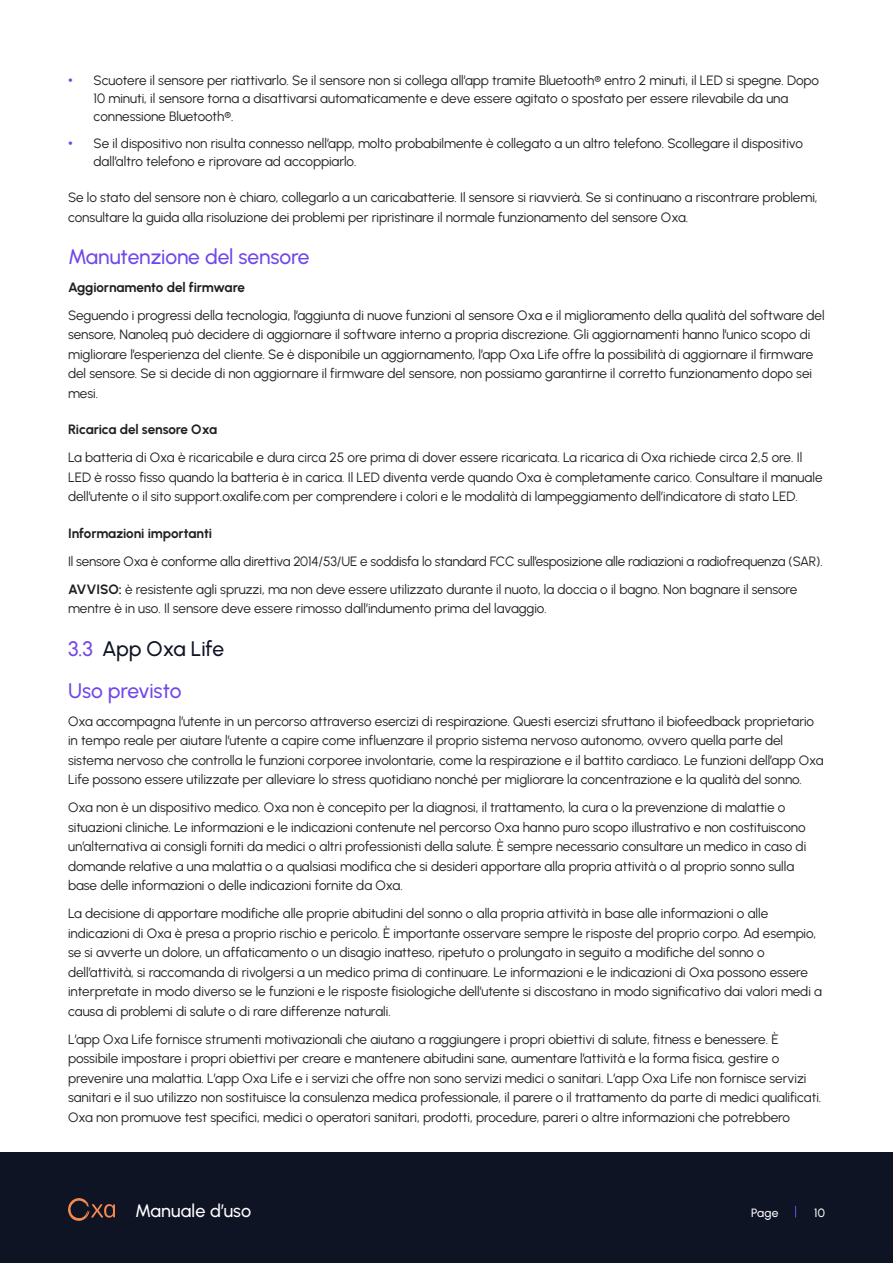
<style>
.page{position:relative;width:893px;height:1263px;background:#fff}
.page>*{position:absolute;margin:0;border:0;box-sizing:border-box;transform-origin:0 0}
._02_Subtitle{font:500 21px "Urbanist";letter-spacing:-.005em;color:#7148e8}
.t1{font:500 21px "Urbanist";letter-spacing:-.005em;color:#0f1424}
.t2{font:500 18px "Urbanist";letter-spacing:.01em;color:#fff}
._03_Body{font:13.5px/19.5px "Urbanist";letter-spacing:-.005em;color:#231f20}
._03_Body_Bold{font:700 13.5px "Urbanist";letter-spacing:-.01em;color:#231f20}
.t3{font:500 12px "Urbanist";letter-spacing:.015em;color:#fff}
.s1{font-family:"Arial";color:#7148e8}
.s2{font-weight:700}
.s3{color:#7148e8}
</style>
<div class="page">
<div style="left:0;top:1152px;width:893px;height:111px;background:#0f1424"></div>
<svg style="left:68px;top:1198px;width:47px;height:23px"></svg>
<p class="_03_Body" style="left:94px;top:71px;width:727px;line-height:18px;text-indent:-26px"><span class="s1">•</span> Scuotere il sensore per riattivarlo. Se il sensore non si collega all’app tramite Bluetooth® entro 2 minuti, il LED si spegne. Dopo<br>10 minuti, il sensore torna a disattivarsi automaticamente e deve essere agitato o spostato per essere rilevabile da una connessione Bluetooth®.</p>
<p class="_03_Body" style="left:94px;top:134px;width:711px;line-height:18px;text-indent:-26px"><span class="s1">•</span> Se il dispositivo non risulta connesso nell’app, molto probabilmente è collegato a un altro telefono. Scollegare il dispositivo dall’altro telefono e riprovare ad accoppiarlo.</p>
<p class="_03_Body" style="left:68px;top:187px;width:751px">Se lo stato del sensore non è chiaro, collegarlo a un caricabatterie. Il sensore si riavvierà. Se si continuano a riscontrare problemi, consultare la guida alla risoluzione dei problemi per ripristinare il normale funzionamento del sensore Oxa.</p>
<p class="_02_Subtitle" style="left:68px;top:243px;width:243px">Manutenzione del sensore</p>
<p class="_03_Body_Bold" style="left:68px;top:278px;width:178px">Aggiornamento del firmware</p>
<p class="_03_Body" style="left:68px;top:305px;width:758px">Seguendo i progressi della tecnologia, l’aggiunta di nuove funzioni al sensore Oxa e il miglioramento della qualità del software del sensore, Nanoleq può decidere di aggiornare il software interno a propria discrezione. Gli aggiornamenti hanno l’unico scopo di migliorare l’esperienza del cliente. Se è disponibile un aggiornamento, l’app Oxa Life offre la possibilità di aggiornare il firmware del sensore. Se si decide di non aggiornare il firmware del sensore, non possiamo garantirne il corretto funzionamento dopo sei mesi.</p>
<p class="_03_Body_Bold" style="left:68px;top:421px;width:151px">Ricarica del sensore Oxa</p>
<p class="_03_Body" style="left:68px;top:448px;width:756px">La batteria di Oxa è ricaricabile e dura circa 25 ore prima di dover essere ricaricata. La ricarica di Oxa richiede circa 2,5 ore. Il<br>LED è rosso fisso quando la batteria è in carica. Il LED diventa verde quando Oxa è completamente carico. Consultare il manuale dell’utente o il sito support.oxalife.com per comprendere i colori e le modalità di lampeggiamento dell’indicatore di stato LED.</p>
<p class="_03_Body_Bold" style="left:68px;top:524px;width:146px">Informazioni importanti</p>
<p class="_03_Body" style="left:68px;top:551px;width:756px">Il sensore Oxa è conforme alla direttiva 2014/53/UE e soddisfa lo standard FCC sull’esposizione alle radiazioni a radiofrequenza (SAR).</p>
<p class="_03_Body" style="left:68px;top:579px;width:731px"><span class="s2">AVVISO:</span> è resistente agli spruzzi, ma non deve essere utilizzato durante il nuoto, la doccia o il bagno. Non bagnare il sensore mentre è in uso. Il sensore deve essere rimosso dall’indumento prima del lavaggio.</p>
<p class="t1" style="left:68px;top:634px;width:158px"><span class="s3">3.3</span> App Oxa Life</p>
<p class="_02_Subtitle" style="left:68px;top:677px;width:115px">Uso previsto</p>
<p class="_03_Body" style="left:68px;top:711px;width:757px">Oxa accompagna l’utente in un percorso attraverso esercizi di respirazione. Questi esercizi sfruttano il biofeedback proprietario in tempo reale per aiutare l’utente a capire come influenzare il proprio sistema nervoso autonomo, ovvero quella parte del sistema nervoso che controlla le funzioni corporee involontarie, come la respirazione e il battito cardiaco. Le funzioni dell’app Oxa Life possono essere utilizzate per alleviare lo stress quotidiano nonché per migliorare la concentrazione e la qualità del sonno.</p>
<p class="_03_Body" style="left:68px;top:797px;width:740px">Oxa non è un dispositivo medico. Oxa non è concepito per la diagnosi, il trattamento, la cura o la prevenzione di malattie o situazioni cliniche. Le informazioni e le indicazioni contenute nel percorso Oxa hanno puro scopo illustrativo e non costituiscono un’alternativa ai consigli forniti da medici o altri professionisti della salute. È sempre necessario consultare un medico in caso di domande relative a una malattia o a qualsiasi modifica che si desideri apportare alla propria attività o al proprio sonno sulla base delle informazioni o delle indicazioni fornite da Oxa.</p>
<p class="_03_Body" style="left:68px;top:903px;width:755px">La decisione di apportare modifiche alle proprie abitudini del sonno o alla propria attività in base alle informazioni o alle indicazioni di Oxa è presa a proprio rischio e pericolo. È importante osservare sempre le risposte del proprio corpo. Ad esempio, se si avverte un dolore, un affaticamento o un disagio inatteso, ripetuto o prolungato in seguito a modifiche del sonno o dell’attività, si raccomanda di rivolgersi a un medico prima di continuare. Le informazioni e le indicazioni di Oxa possono essere interpretate in modo diverso se le funzioni e le risposte fisiologiche dell’utente si discostano in modo significativo dai valori medi a causa di problemi di salute o di rare differenze naturali.</p>
<p class="_03_Body" style="left:68px;top:1029px;width:755px">L’app Oxa Life fornisce strumenti motivazionali che aiutano a raggiungere i propri obiettivi di salute, fitness e benessere. È possibile impostare i propri obiettivi per creare e mantenere abitudini sane, aumentare l’attività e la forma fisica, gestire o prevenire una malattia. L’app Oxa Life e i servizi che offre non sono servizi medici o sanitari. L’app Oxa Life non fornisce servizi sanitari e il suo utilizzo non sostituisce la consulenza medica professionale, il parere o il trattamento da parte di medici qualificati.<br>Oxa non promuove test specifici, medici o operatori sanitari, prodotti, procedure, pareri o altre informazioni che potrebbero</p>
<h2 class="t2" style="left:135px;top:1199px;width:118px">Manuale d’uso</h2>
<p class="t3" style="left:751px;top:1205px;width:29px">Page</p>
<p class="t3" style="left:814px;top:1205px;width:12px">10</p>
</div>
